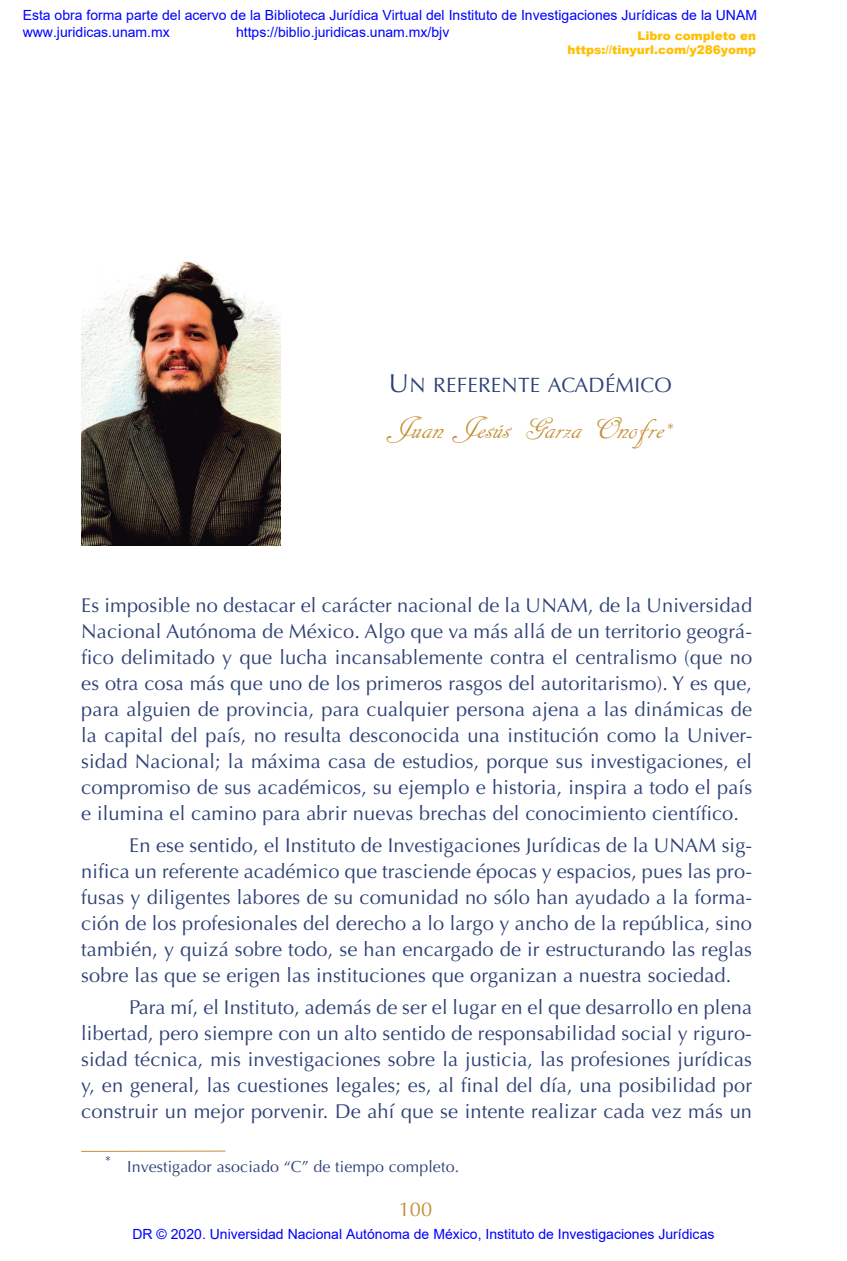
<style>
.page{position:relative;width:847px;height:1261px;background:#fff}
.page>*{position:absolute;margin:0;border:0;box-sizing:border-box;transform-origin:0 0}
.t1{font:32px "ARDECODE";letter-spacing:.01em;color:#c48f33}
.t2{font:20.8px "Optima Regular SC800";letter-spacing:.01em;color:#2e4176}
.t3{font:20px/26px "Optima";letter-spacing:.01em;color:#2e4176;text-align:justify}
.t4{font:20px "Optima";color:#c48f33}
.t5{font:16px "Optima";letter-spacing:.01em;color:#2e4176}
.t6{font:14px/16.8px "Arial";color:#00f}
.t7{font:900 12px/14.4px "Arial";color:#ffbf00;text-align:right}
.s1{font-size:26px}
.s2{font-family:"Optima";font-size:15.6px}
</style>
<div class="page">
<hr style="left:81px;top:1150px;width:144px;height:1px;background:#c48f33">
<img style="left:81px;top:261px;width:199px;height:284px">
<p class="t6" style="left:23px;top:7px;width:735px">Esta obra forma parte del acervo de la Biblioteca Jurídica Virtual del Instituto de Investigaciones Jurídicas de la UNAM www.juridicas.unam.mx</p>
<p class="t6" style="left:236px;top:23px;width:215px">https://biblio.juridicas.unam.mx/bjv</p>
<p class="t7" style="left:567px;top:28px;width:190px">Libro completo en https://tinyurl.com/y286yomp</p>
<p class="t2" style="left:389px;top:373px;width:284px"><span class="s1">U</span>N REFERENTE ACADÉMICO</p>
<h1 class="t1" style="left:386px;top:410px;width:288px">Juan Jesús Garza Onofre <span class="s2">*</span></h1>
<p class="t3" style="left:81px;top:592px;width:672px">Es imposible no destacar el carácter nacional de la UNAM, de la Universidad Nacional Autónoma de México. Algo que va más allá de un territorio geográ&shy;fico delimitado y que lucha incansablemente contra el centralismo (que no es otra cosa más que uno de los primeros rasgos del autoritarismo). Y es que, para alguien de provincia, para cualquier persona ajena a las dinámicas de la capital del país, no resulta desconocida una institución como la Univer&shy;sidad Nacional; la máxima casa de estudios, porque sus investigaciones, el compromiso de sus académicos, su ejemplo e historia, inspira a todo el país e ilumina el camino para abrir nuevas brechas del conocimiento científico.</p>
<p class="t3" style="left:81px;top:832px;width:672px;text-indent:48px">En ese sentido, el Instituto de Investigaciones Jurídicas de la UNAM sig&shy;nifica un referente académico que trasciende épocas y espacios, pues las pro&shy;fusas y diligentes labores de su comunidad no sólo han ayudado a la forma&shy;ción de los profesionales del derecho a lo largo y ancho de la república, sino también, y quizá sobre todo, se han encargado de ir estructurando las reglas sobre las que se erigen las instituciones que organizan a nuestra sociedad.</p>
<p class="t3" style="left:81px;top:994px;width:672px;text-indent:48px">Para mí, el Instituto, además de ser el lugar en el que desarrollo en plena libertad, pero siempre con un alto sentido de responsabilidad social y riguro&shy;sidad técnica, mis investigaciones sobre la justicia, las profesiones jurídicas y, en general, las cuestiones legales; es, al final del día, una posibilidad por construir un mejor porvenir. De ahí que se intente realizar cada vez más un</p>
<p class="t5" style="left:105px;top:1157px;width:355px"><sup>*</sup> Investigador asociado “C” de tiempo completo.</p>
<p class="t4" style="left:399px;top:1197px;width:35px">100</p>
<p class="t6" style="left:132px;top:1226px;width:583px">DR © 2020. Universidad Nacional Autónoma de México, Instituto de Investigaciones Jurídicas</p>
</div>
